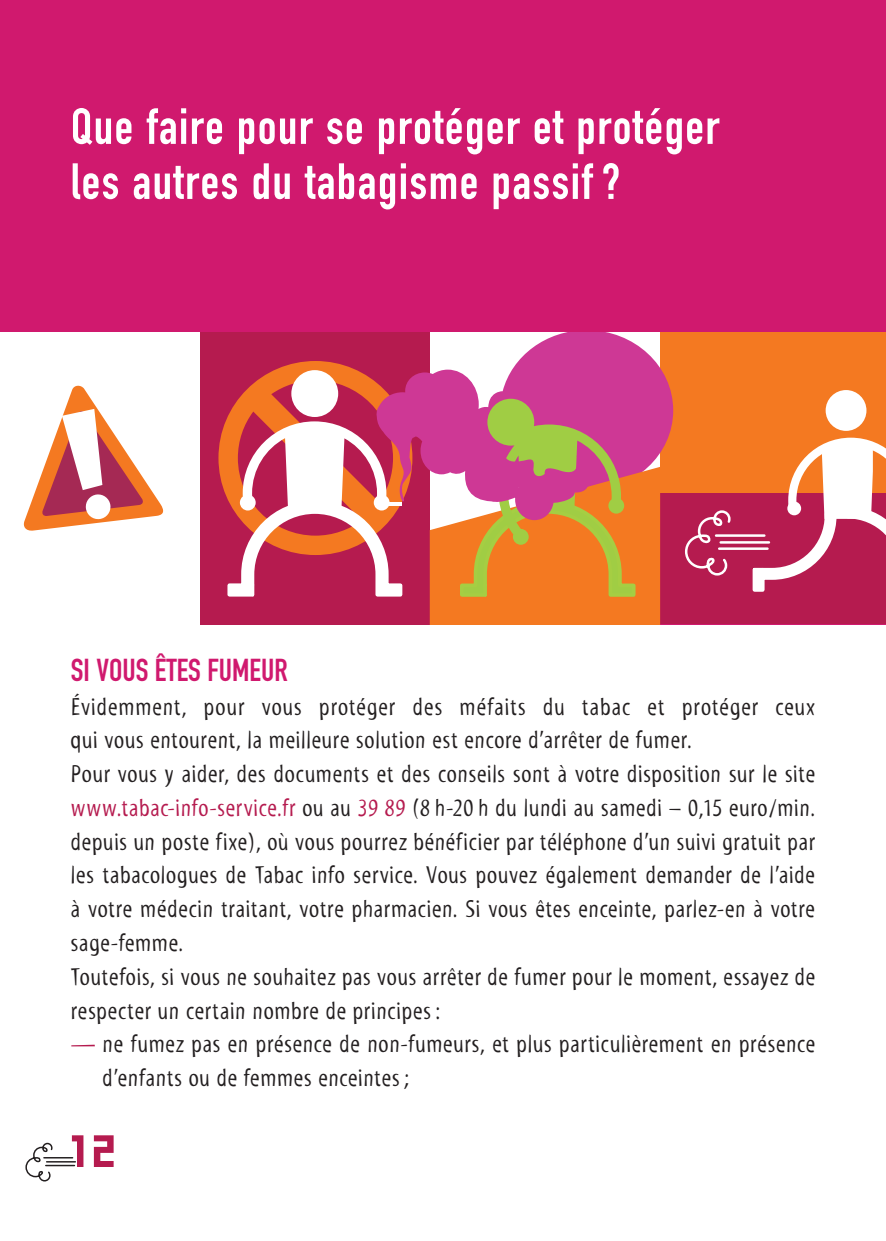
<style>
.page{position:relative;width:886px;height:1241px;background:#fff}
.page>*{position:absolute;margin:0;border:0;box-sizing:border-box;transform-origin:0 0}
.t1{font:75px "Minimum A Noir";color:#b51b4f}
.t2{font:50px/55px "DIN Engschrift";letter-spacing:.03em;color:#fff}
.t3{font:31.25px "DIN Engschrift";color:#d0196e}
.t4{font:25px/33.8px "Myriad Tilt";letter-spacing:.025em;color:#231f20}
.s1{color:#b51b4f}
</style>
<div class="page">
<div style="left:0;top:0;width:886px;height:624px;background:#d0196e"></div>
<div style="left:660px;top:332px;width:226px;height:292px;background:#f47921"></div>
<div style="left:660px;top:493px;width:226px;height:131px;background:#b51b4f"></div>
<div style="left:825px;top:390px;width:41px;height:41px;background:#fff;border-radius:50%"></div>
<svg style="left:685px;top:437px;width:201px;height:155px"></svg>
<div style="left:199px;top:332px;width:231px;height:292px;background:#b51b4f"></div>
<svg style="left:412px;top:332px;width:261px;height:171px;fill:#ce3895"></svg>
<div style="left:0;top:332px;width:200px;height:292px;background:#fff"></div>
<svg style="left:23px;top:385px;width:141px;height:146px"></svg>
<svg style="left:430px;top:398px;width:230px;height:226px;background:#da7957"></svg>
<svg style="left:218px;top:361px;width:194px;height:236px"></svg>
<svg style="left:25px;top:1142px;width:51px;height:39px"></svg>
<h2 class="t2" style="left:71px;top:99px;width:650px">Que faire pour se protéger et protéger les autres du tabagisme passif?</h2>
<p class="t3" style="left:71px;top:651px;width:218px">Si vous êtes fumeur</p>
<p class="t4" style="left:71px;top:689px;width:746px">Évidemment, pour vous protéger des méfaits du tabac et protéger ceux qui vous entourent, la meilleure solution est encore d’arrêter de fumer.<br>Pour vous y aider, des documents et des conseils sont à votre disposition sur le site <span class="s1">www.tabac-info-service.fr</span> ou au <span class="s1">39 89</span> (8 h-20 h du lundi au samedi – 0,15 euro/min. depuis un poste fixe), où vous pourrez bénéficier par téléphone d’un suivi gratuit par les tabacologues de Tabac info service. Vous pouvez également demander de l’aide à votre médecin traitant, votre pharmacien. Si vous êtes enceinte, parlez-en à votre sage-femme.<br>Toutefois, si vous ne souhaitez pas vous arrêter de fumer pour le moment, essayez de respecter un certain nombre de principes :</p>
<p class="t4" style="left:103px;top:1027px;width:714px;text-indent:-32px"><span class="s1">—</span> ne fumez pas en présence de non-fumeurs, et plus particulièrement en présence d’enfants ou de femmes enceintes ;</p>
<h1 class="t1" style="left:71px;top:1106px;width:51px">12</h1>
</div>
